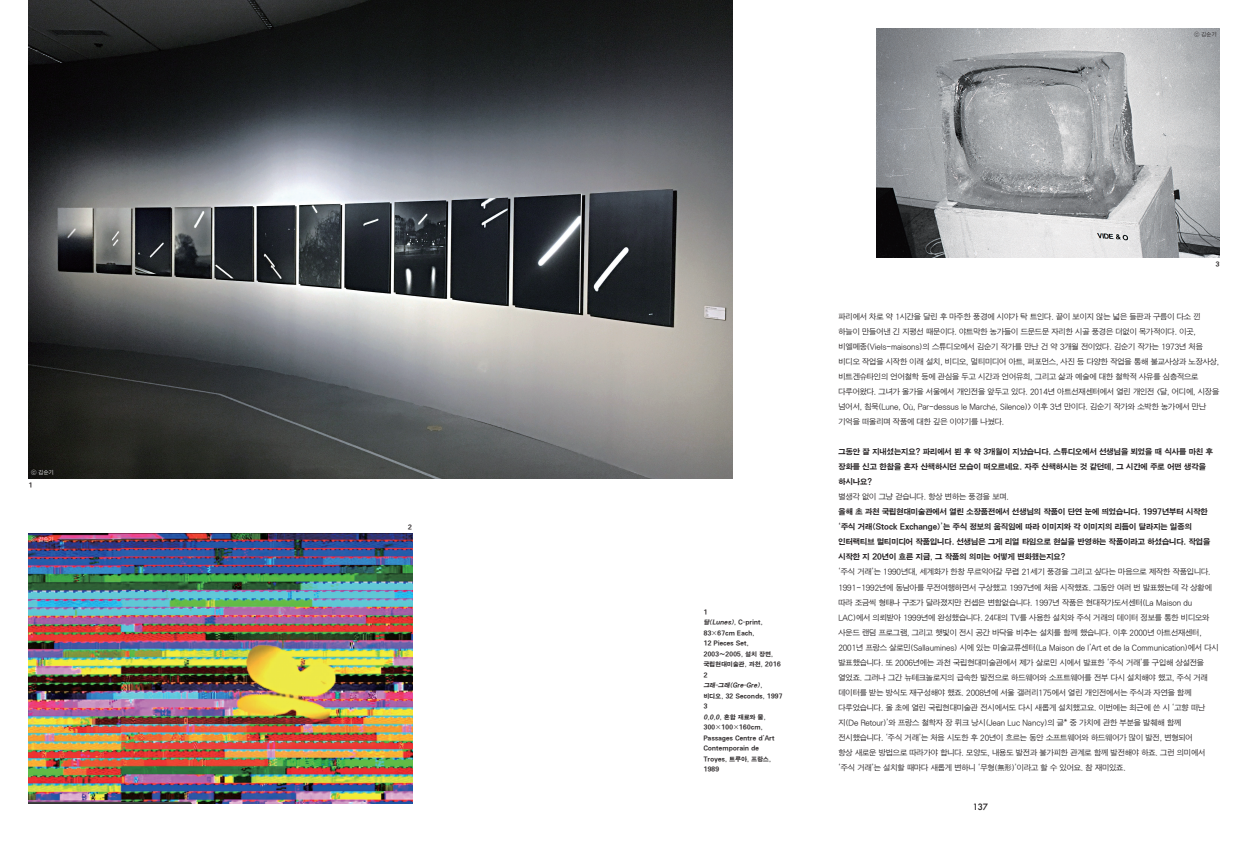
<style>
.page{position:relative;width:1248px;height:842px;background:#fff}
.page>*{position:absolute;margin:0;border:0;box-sizing:border-box;transform-origin:0 0}
.t1{font:500 8.5px "Futura";color:#231f20}
.t2{font:8px/15px "SMSJ Gothic Std";letter-spacing:-.095em;color:#231f20}
.t3{font:8px/15px "SMK Gothic Std";letter-spacing:-.08em;color:#231f20}
.t4{font:6.3px/10.5px "SMK Gothic Std";letter-spacing:-.05em;color:#231f20}
.t5{font:5.5px "SMSJ Gothic Std";letter-spacing:-.05em;color:#fff}
.t6{font:5.5px "SMSJ Gothic Std";color:#231f20}
.s1{font-style:italic}
.s2{font-family:"Helvetica";font-weight:300}
</style>
<div class="page">
<img style="left:28px;top:0;width:704px;height:478px">
<img style="left:28px;top:533px;width:384px;height:271px">
<img style="left:876px;top:28px;width:343px;height:229px">
<p class="t5" style="left:31px;top:470px;width:24px">ⓒ 김순기</p>
<p class="t4" style="left:28px;top:480px;width:6px">1</p>
<p class="t5" style="left:31px;top:536px;width:24px">ⓒ 김순기</p>
<p class="t4" style="left:408px;top:522px;width:6px">2</p>
<p class="t6" style="left:1193px;top:31px;width:24px">ⓒ 김순기</p>
<p class="t4" style="left:703px;top:607px;width:81px">1<br><span class="s1">달(Lunes)</span>, C-p r i n t ,<br>83×67cm Each,<br>12 Pieces Set,<br>2003~2005, 설치 장면, 국립현대미술관, 과천, 2016<br>2<br><span class="s1">그래-그래(Gre-Gre)</span>, 비디오, 32 Seconds, 1997<br>3<br><span class="s1">0,0,0</span>, 혼합 재료와 물 ,<br>300×100×160cm,<br>Passages Centre d’Art<br>Contemporain de<br>Troyes, 트루아, 프랑스,<br>1989</p>
<p class="t4" style="left:1215px;top:259px;width:6px">3</p>
<p class="t2" style="left:838px;top:310px;width:383px">파리에서 차로 약 1시간을 달린 후 마주한 풍경에 시야가 탁 트인다. 끝이 보이지 않는 넓은 들판과 구름이 다소 낀 하늘이 만들어낸 긴 지평선 때문이다. 야트막한 농가들이 드문드문 자리한 시골 풍경은 더없이 목가적이다. 이곳, 비엘메종(Viels-maisons)의 스튜디오에서 김순기 작가를 만난 건 약 3개월 전이었다. 김순기 작가는 1973년 처음 비디오 작업을 시작한 이래 설치, 비디오, 멀티미디어 아트, 퍼포먼스, 사진 등 다양한 작업을 통해 불교사상과 노장사상, 비트겐슈타인의 언어철학 등에 관심을 두고 시간과 언어유희, 그리고 삶과 예술에 대한 철학적 사유를 심층적으로 다루어왔다. 그녀가 올가을 서울에서 개인전을 앞두고 있다. 2014년 아트선재센터에서 열린 개인전 &lt;달, 어디에, 시장을 넘어서, 침묵(Lune, O<span class="s2">ù</span>, Par-dessus le March<span class="s2">é</span>, Silence)&gt; 이후 3년 만이다. 김순기 작가와 소박한 농가에서 만난 기억을 떠올리며 작품에 대한 깊은 이야기를 나눴다.</p>
<p class="t3" style="left:838px;top:445px;width:376px">그동안 잘 지내셨는지요? 파리에서 뵌 후 약 3개월이 지났습니다. 스튜디오에서 선생님을 뵈었을 때 식사를 마친 후 장화를 신고 한참을 혼자 산책하시던 모습이 떠오르네요. 자주 산책하시는 것 같던데, 그 시간에 주로 어떤 생각을 하시나요?</p>
<p class="t2" style="left:838px;top:490px;width:172px">별생각 없이 그냥 걷습니다. 항상 변하는 풍경을 보며.</p>
<p class="t3" style="left:838px;top:505px;width:374px">올해 초 과천 국립현대미술관에서 열린 소장품전에서 선생님의 작품이 단연 눈에 띄었습니다. 1997년부터 시작한 ‘주식 거래(Stock Exchange)’는 주식 정보의 움직임에 따라 이미지와 각 이미지의 리듬이 달라지는 일종의 인터랙티브 멀티미디어 작품입니다. 선생님은 그게 리얼 타임으로 현실을 반영하는 작품이라고 하셨습니다. 작업을 시작한 지 20년이 흐른 지금, 그 작품의 의미는 어떻게 변화했는지요?</p>
<p class="t2" style="left:838px;top:565px;width:382px">‘주식 거래’는 1990년대, 세계화가 한창 무르익어갈 무렵 21세기 풍경을 그리고 싶다는 마음으로 제작한 작품입니다.<br>1991~1992년에 동남아를 무전여행하면서 구상했고 1997년에 처음 시작했죠. 그동안 여러 번 발표했는데 각 상황에 따라 조금씩 형태나 구조가 달라졌지만 컨셉은 변함없습니다. 1997년 작품은 현대작가도서센터(La Maison du LAC)에서 의뢰받아 1999년에 완성했습니다. 24대의 TV를 사용한 설치와 주식 거래의 데이터 정보를 통한 비디오와 사운드 랜덤 프로그램, 그리고 햇빛이 전시 공간 바닥을 비추는 설치를 함께 했습니다. 이후 2000년 아트선재센터, 2001년 프랑스 살로민(Sallaumines) 시에 있는 미술교류센터(La Maison de l’Art et de la Communication)에서 다시 발표했습니다. 또 2006년에는 과천 국립현대미술관에서 제가 살로민 시에서 발표한 ‘주식 거래’를 구입해 상설전을 열었죠. 그러나 그간 뉴테크놀로지의 급속한 발전으로 하드웨어와 소프트웨어를 전부 다시 설치해야 했고, 주식 거래 데이터를 받는 방식도 재구성해야 했죠. 2008년에 서울 갤러리175에서 열린 개인전에서는 주식과 자연을 함께 다루었습니다. 올 초에 열린 국립현대미술관 전시에서도 다시 새롭게 설치했고요. 이번에는 최근에 쓴 시 ‘고향 떠난 지(De Retour)’와 프랑스 철학자 장 뤼크 낭시(Jean Luc Nancy)의 글* 중 가치에 관한 부분을 발췌해 함께 전시했습니다. ‘주식 거래’는 처음 시도한 후 20년이 흐르는 동안 소프트웨어와 하드웨어가 많이 발전, 변형되어<br>항상 새로운 방법으로 따라가야 합니다. 모양도, 내용도 발전과 불가피한 관계로 함께 발전해야 하죠. 그런 의미에서 ‘주식 거래’는 설치할 때마다 새롭게 변하니 ‘무형(無形)’이라고 할 수 있어요. 참 재미있죠.</p>
<p class="t1" style="left:972px;top:801px;width:17px">137</p>
</div>
